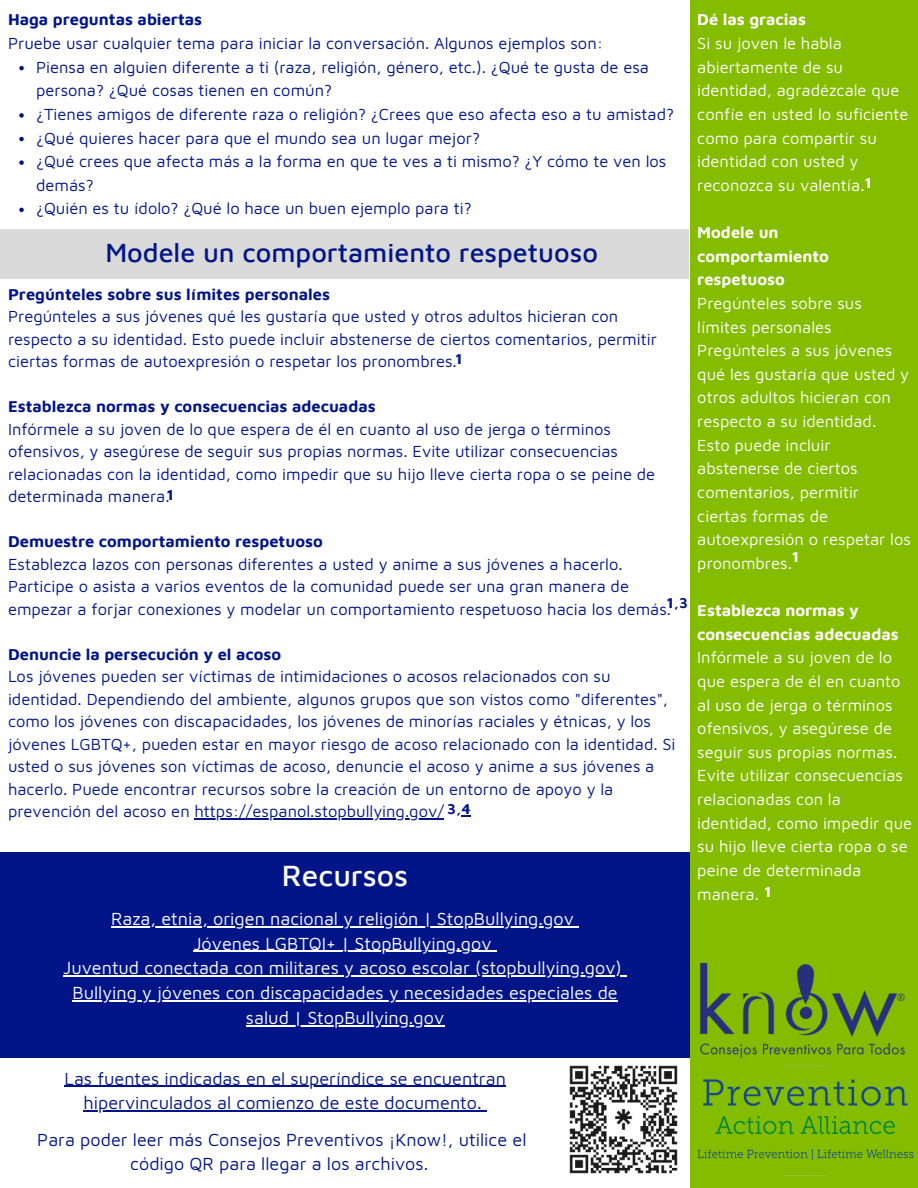
<style>
.page{position:relative;width:918px;height:1188px;background:#fff}
.page>*{position:absolute;margin:0;border:0;box-sizing:border-box;transform-origin:0 0}
.t1{font:500 30px "Maven Pro";color:#fff}
.t2{font:500 27px "Maven Pro";color:#021588}
.t3{font:18px/24.8px "Maven Pro";color:#fff;text-align:center}
.t4{font:18px/24.8px "Maven Pro";color:#021588;text-align:center}
.t5{font:16.5px/22.5px "Maven Pro";color:#021588}
.t6{font:16.5px/23.7px "Maven Pro";color:#fff}
.t7{font:700 16.5px "Maven Pro";color:#021588}
.t8{font:700 16.5px/23.7px "Maven Pro";color:#fff}
.t9{font:700 15px "Maven Pro";color:#021588}
.t10{font:700 15px "Maven Pro";color:#fff}
</style>
<div class="page">
<div style="left:690px;top:0;width:228px;height:1188px;background:#84bc00"></div>
<img style="left:697px;top:1079px;width:216px;height:81px">
<img style="left:570px;top:1066px;width:108px;height:108px">
<div style="left:0;top:853px;width:690px;height:205px;background:#021588"></div>
<div style="left:0;top:229px;width:689px;height:50px;background:#dadada"></div>
<hr style="left:111px;top:926px;width:463px;height:1px;background:#fff">
<hr style="left:193px;top:951px;width:299px;height:1px;background:#fff">
<hr style="left:63px;top:976px;width:559px;height:1px;background:#fff">
<hr style="left:72px;top:1000px;width:546px;height:1px;background:#fff">
<hr style="left:246px;top:1025px;width:198px;height:1px;background:#fff">
<img style="left:700px;top:962px;width:205px;height:104px">
<hr style="left:65px;top:1086px;width:441px;height:1px;background:#021588">
<hr style="left:84px;top:1110px;width:398px;height:2px;background:#021588">
<svg style="left:19px;top:66px;width:5px;height:4px"></svg>
<svg style="left:19px;top:113px;width:5px;height:5px"></svg>
<svg style="left:19px;top:137px;width:5px;height:4px"></svg>
<svg style="left:19px;top:160px;width:5px;height:5px"></svg>
<svg style="left:19px;top:208px;width:5px;height:4px"></svg>
<hr style="left:195px;top:818px;width:249px;height:1px;background:#021588">
<svg style="left:462px;top:815px;width:9px;height:2px"></svg>
<p class="t7" style="left:8px;top:9px;width:196px">Haga preguntas abiertas</p>
<p class="t5" style="left:8px;top:32px;width:597px">Pruebe usar cualquier tema para iniciar la conversación. Algunos ejemplos son:</p>
<p class="t5" style="left:36px;top:55px;width:614px;line-height:23.7px">Piensa en alguien diferente a ti (raza, religión, género, etc.). ¿Qué te gusta de esa persona? ¿Qué cosas tienen en común?</p>
<p class="t5" style="left:36px;top:102px;width:640px">¿Tienes amigos de diferente raza o religión? ¿Crees que eso afecta eso a tu amistad?</p>
<p class="t5" style="left:36px;top:126px;width:445px">¿Qué quieres hacer para que el mundo sea un lugar mejor?</p>
<p class="t5" style="left:36px;top:149px;width:632px;line-height:23.7px">¿Qué crees que afecta más a la forma en que te ves a ti mismo? ¿Y cómo te ven los demás?</p>
<p class="t5" style="left:36px;top:197px;width:437px">¿Quién es tu ídolo? ¿Qué lo hace un buen ejemplo para ti?</p>
<p class="t2" style="left:105px;top:236px;width:494px">Modele un comportamiento respetuoso</p>
<p class="t7" style="left:8px;top:284px;width:323px">Pregúnteles sobre sus límites personales</p>
<p class="t5" style="left:8px;top:305px;width:650px">Pregúnteles a sus jóvenes qué les gustaría que usted y otros adultos hicieran con respecto a su identidad. Esto puede incluir abstenerse de ciertos comentarios, permitir ciertas formas de autoexpresión o respetar los pronombres.</p>
<p class="t7" style="left:8px;top:396px;width:369px">Establezca normas y consecuencias adecuadas</p>
<p class="t5" style="left:8px;top:417px;width:649px">Infórmele a su joven de lo que espera de él en cuanto al uso de jerga o términos ofensivos, y asegúrese de seguir sus propias normas. Evite utilizar consecuencias relacionadas con la identidad, como impedir que su hijo lleve cierta ropa o se peine de determinada manera.</p>
<p class="t7" style="left:8px;top:531px;width:316px">Demuestre comportamiento respetuoso</p>
<p class="t5" style="left:8px;top:552px;width:665px">Establezca lazos con personas diferentes a usted y anime a sus jóvenes a hacerlo.<br>Participe o asista a varios eventos de la comunidad puede ser una gran manera de empezar a forjar conexiones y modelar un comportamiento respetuoso hacia los demás.</p>
<p class="t7" style="left:8px;top:644px;width:275px">Denuncie la persecución y el acoso</p>
<p class="t5" style="left:8px;top:665px;width:669px">Los jóvenes pueden ser víctimas de intimidaciones o acosos relacionados con su identidad. Dependiendo del ambiente, algunos grupos que son vistos como "diferentes", como los jóvenes con discapacidades, los jóvenes de minorías raciales y étnicas, y los jóvenes LGBTQ+, pueden estar en mayor riesgo de acoso relacionado con la identidad. Si usted o sus jóvenes son víctimas de acoso, denuncie el acoso y anime a sus jóvenes a hacerlo. Puede encontrar recursos sobre la creación de un entorno de apoyo y la prevención del acoso en https://espanol.stopbullying.gov/</p>
<p class="t9" style="left:455px;top:349px;width:9px">1</p>
<p class="t9" style="left:167px;top:485px;width:9px">1</p>
<p class="t9" style="left:667px;top:594px;width:23px">1,3</p>
<p class="t9" style="left:447px;top:800px;width:25px">3,4</p>
<p class="t1" style="left:282px;top:857px;width:128px">Recursos</p>
<p class="t3" style="left:111px;top:906px;width:464px">Raza, etnia, origen nacional y religión | StopBullying.gov</p>
<p class="t3" style="left:193px;top:931px;width:300px">Jóvenes LGBTQI+ | StopBullying.gov</p>
<p class="t3" style="left:63px;top:955px;width:560px">Juventud conectada con militares y acoso escolar (stopbullying.gov)</p>
<p class="t3" style="left:72px;top:980px;width:547px">Bullying y jóvenes con discapacidades y necesidades especiales de salud | StopBullying.gov</p>
<p class="t8" style="left:697px;top:7px;width:110px">Dé las gracias</p>
<p class="t6" style="left:697px;top:31px;width:213px">Si su joven le habla abiertamente de su identidad, agradézcale que confíe en usted lo suficiente como para compartir su identidad con usted y reconozca su valentía.</p>
<p class="t8" style="left:697px;top:220px;width:133px">Modele un comportamiento respetuoso</p>
<p class="t6" style="left:697px;top:291px;width:166px">Pregúnteles sobre sus límites personales</p>
<p class="t6" style="left:697px;top:338px;width:215px">Pregúnteles a sus jóvenes qué les gustaría que usted y otros adultos hicieran con respecto a su identidad.<br>Esto puede incluir abstenerse de ciertos comentarios, permitir ciertas formas de autoexpresión o respetar los pronombres.</p>
<p class="t8" style="left:697px;top:598px;width:203px">Establezca normas y consecuencias adecuadas</p>
<p class="t6" style="left:697px;top:645px;width:216px">Infórmele a su joven de lo que espera de él en cuanto al uso de jerga o términos ofensivos, y asegúrese de seguir sus propias normas.<br>Evite utilizar consecuencias relacionadas con la identidad, como impedir que su hijo lleve cierta ropa o se peine de determinada manera.</p>
<p class="t10" style="left:865px;top:173px;width:9px">1</p>
<p class="t10" style="left:792px;top:548px;width:9px">1</p>
<p class="t10" style="left:764px;top:883px;width:9px">1</p>
<p class="t4" style="left:65px;top:1065px;width:443px">Las fuentes indicadas en el superíndice se encuentran hipervinculados al comienzo de este documento.</p>
<p class="t4" style="left:37px;top:1126px;width:491px">Para poder leer más Consejos Preventivos ¡Know!, utilice el código QR para llegar a los archivos.</p>
</div>
